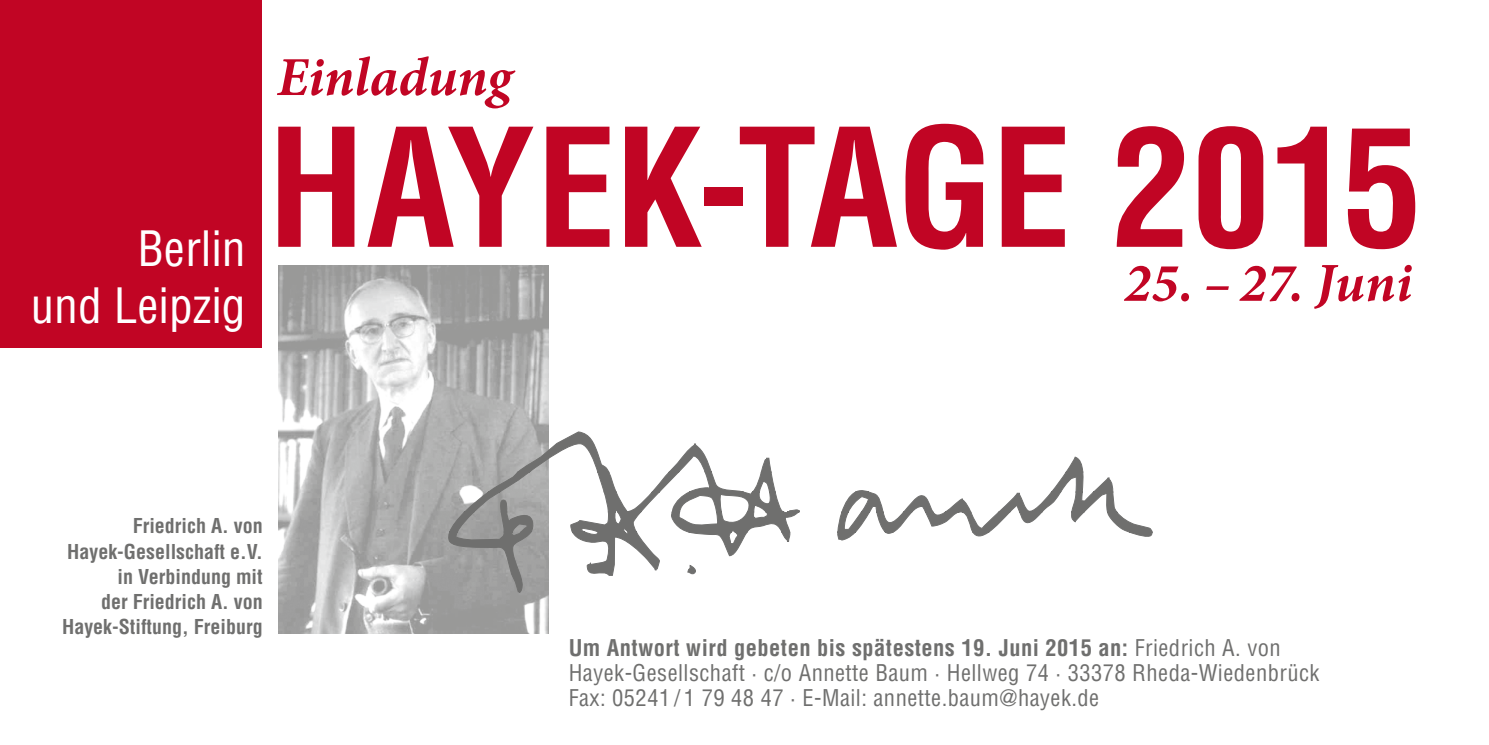
<style>
.page{position:relative;width:1489px;height:745px;background:#fff}
.page>*{position:absolute;margin:0;border:0;box-sizing:border-box;transform-origin:0 0}
.t1{font:700 condensed 160px "Helvetica LT Std";letter-spacing:-.01em;color:#c10524}
.t2{font:italic 700 55px "Minion Pro";color:#c10524}
.t3{font:condensed 47.5px/57px "Helvetica LT Std";color:#fff;text-align:right}
.t4{font:condensed 22.5px/25px "Helvetica LT Std";letter-spacing:.02em;color:#6f6f6e}
.t5{font:700 condensed 20px/25px "Helvetica LT Std";color:#6f6f6e;text-align:right}
.s1{font-weight:700}
</style>
<div class="page">
<div style="left:0;top:0;width:261px;height:347px;background:#c10524"></div>
<img style="left:279px;top:265px;width:269px;height:368px">
<svg style="left:448px;top:431px;width:704px;height:161px"></svg>
<h3 class="t3" style="left:31px;top:219px;width:217px">Berlin<br>und Leipzig</h3>
<h2 class="t2" style="left:277px;top:38px;width:236px">Einladung</h2>
<h1 class="t1" style="left:267px;top:88px;width:1155px">HAYEK-TAGE 2015</h1>
<h2 class="t2" style="left:1123px;top:244px;width:290px">25. – 27. Juni</h2>
<p class="t5" style="left:62px;top:513px;width:202px">Friedrich A. von<br>Hayek-Gesellschaft e.V. in Verbindung mit<br>der Friedrich A. von<br>Hayek-Stiftung, Freiburg</p>
<p class="t4" style="left:568px;top:634px;width:752px"><span class="s1">Um Antwort wird gebeten bis spätestens 19. Juni 2015 an:</span> Friedrich A. von<br>Hayek-Gesellschaft · c/o Annette Baum · Hellweg 74 · 33378 Rheda-Wiedenbrück<br>Fax: 05241 / 1 79 48 47 · E-Mail: annette.baum@hayek.de</p>
</div>
